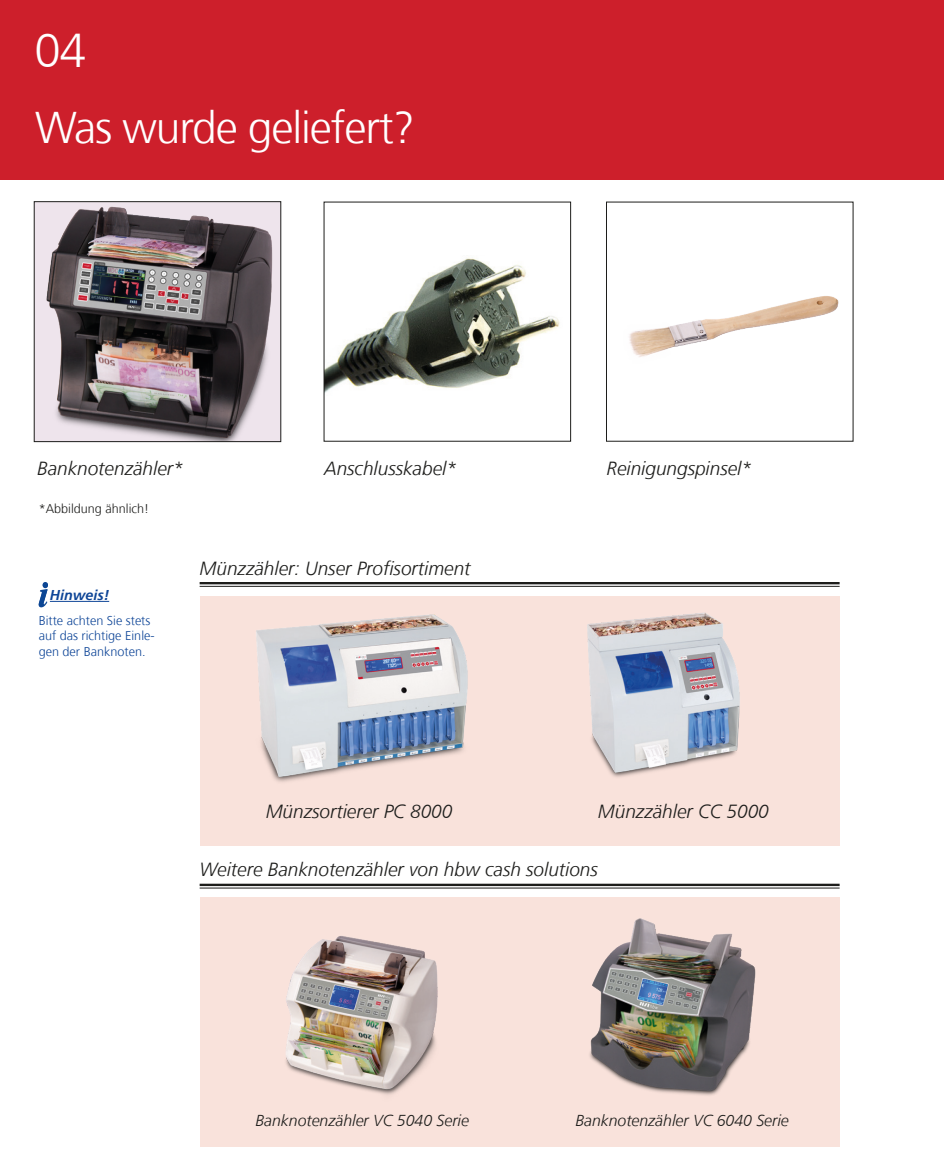
<style>
.page{position:relative;width:944px;height:1164px;background:#fff}
.page>*{position:absolute;margin:0;border:0;box-sizing:border-box;transform-origin:0 0}
.t1{font:300 47.48px "Frutiger";color:#fff}
.Section_Head{font:300 44.32px "Frutiger";letter-spacing:-.025em;color:#fff}
.t2{font:italic 300 18.9px "Frutiger";color:#1d1d1b}
.t3{font:italic 300 15.75px "Frutiger";color:#1d1d1b}
.t4{font:italic 700 14.17px "Frutiger";color:#0e4597}
.t5{font:300 12.6px/15.1px "Frutiger";color:#0e4597}
.t6{font:300 12.6px "Frutiger";color:#1d1d1b}
</style>
<div class="page">
<div style="left:0;top:0;width:944px;height:180px;background:#cd1f2b"></div>
<hr style="left:200px;top:582px;width:640px;height:2px;background:#1d1d1b">
<hr style="left:200px;top:586px;width:640px;height:1px;background:#1d1d1b">
<img style="left:36px;top:203px;width:243px;height:237px">
<div style="left:34px;top:201px;width:247px;height:241px;border:1px solid #1d1d1b"></div>
<img style="left:326px;top:258px;width:234px;height:134px">
<img style="left:629px;top:296px;width:210px;height:61px">
<hr style="left:50px;top:601px;width:59px;height:1px;background:#0e4597">
<svg style="left:39px;top:582px;width:9px;height:25px"></svg>
<div style="left:200px;top:596px;width:640px;height:249px;background:#f9e2db"></div>
<img style="left:256px;top:614px;width:212px;height:168px">
<img style="left:587px;top:612px;width:153px;height:165px">
<hr style="left:200px;top:884px;width:640px;height:2px;background:#1d1d1b">
<hr style="left:200px;top:888px;width:640px;height:1px;background:#1d1d1b">
<div style="left:200px;top:898px;width:640px;height:249px;background:#f9e2db"></div>
<img style="left:589px;top:918px;width:167px;height:178px">
<img style="left:286px;top:936px;width:152px;height:159px">
<h1 class="t1" style="left:35px;top:24px;width:53px">04</h1>
<p class="Section_Head" style="left:35px;top:103px;width:381px">Was wurde geliefert?</p>
<p class="t2" style="left:37px;top:458px;width:148px">Banknotenzähler*</p>
<p class="t2" style="left:324px;top:458px;width:134px">Anschlusskabel*</p>
<p class="t2" style="left:606px;top:458px;width:147px">Reinigungspinsel*</p>
<p class="t6" style="left:39px;top:501px;width:112px">*Abbildung ähnlich!</p>
<p class="t4" style="left:50px;top:587px;width:61px">Hinweis!</p>
<p class="t5" style="left:39px;top:614px;width:117px">Bitte achten Sie stets auf das richtige Einle&shy;gen der Banknoten.</p>
<p class="t2" style="left:200px;top:557px;width:272px">Münzzähler: Unser Profisortiment</p>
<p class="t2" style="left:266px;top:801px;width:188px">Münzsortierer PC 8000</p>
<p class="t2" style="left:598px;top:801px;width:172px">Münzzähler CC 5000</p>
<p class="t2" style="left:200px;top:859px;width:400px">Weitere Banknotenzähler von hbw cash solutions</p>
<p class="t3" style="left:255px;top:1111px;width:215px">Banknotenzähler VC 5040 Serie</p>
<p class="t3" style="left:575px;top:1111px;width:215px">Banknotenzähler VC 6040 Serie</p>
</div>
